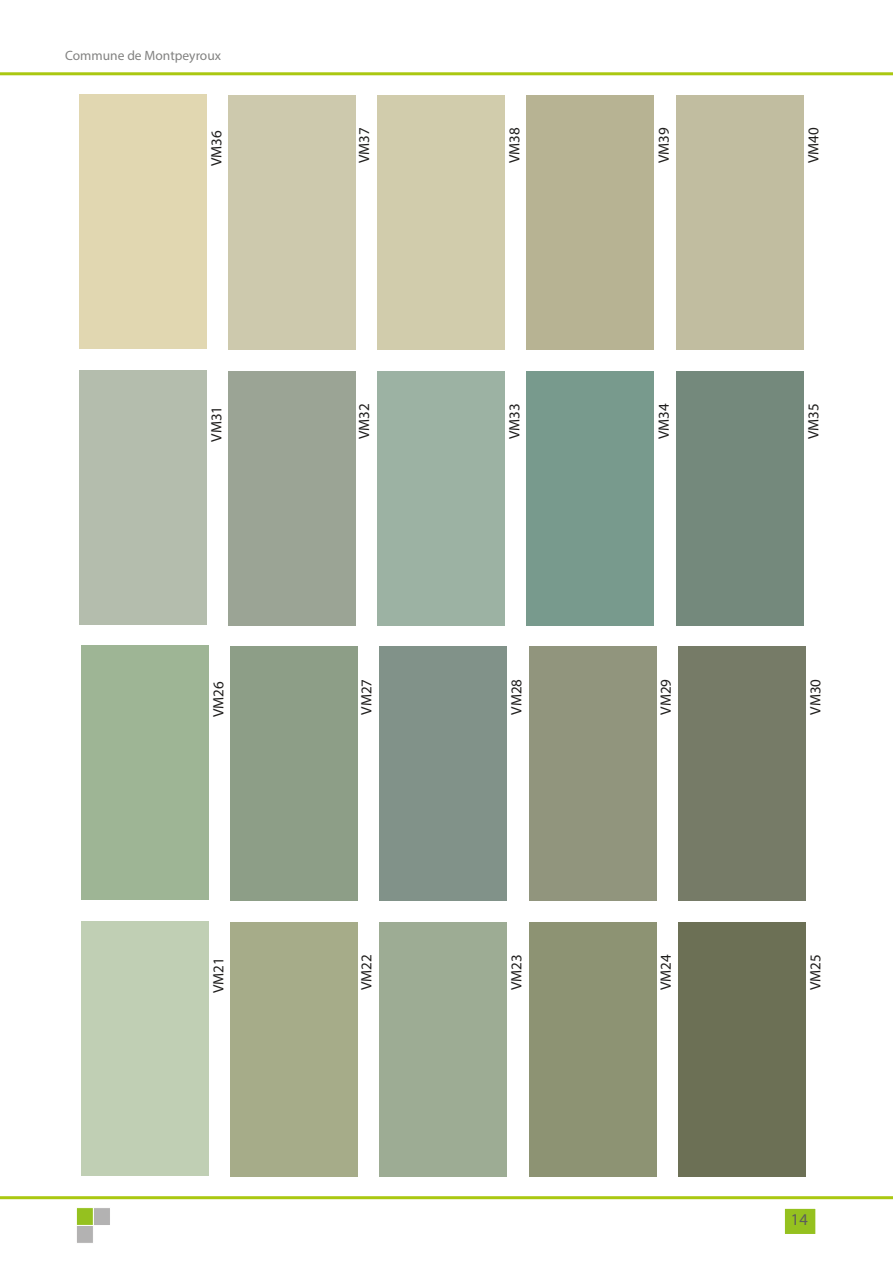
<style>
.page{position:relative;width:893px;height:1263px;background:#fff}
.page>*{position:absolute;margin:0;border:0;box-sizing:border-box;transform-origin:0 0}
.t1{font:16.5px "Myriad Pro";color:#5c5c5b}
.t2{font:15px "Myriad Pro";color:#1e1d1c}
.t3{font:13.5px "Myriad Pro";color:#828281}
</style>
<div class="page">
<div style="left:76px;top:1207px;width:18px;height:19px;background:#95c11f;border:1px solid #fff"></div>
<div style="left:76px;top:1225px;width:18px;height:19px;background:#b3b2b2;border:1px solid #fff"></div>
<div style="left:93px;top:1207px;width:18px;height:19px;background:#b3b2b2;border:1px solid #fff"></div>
<hr style="left:0;top:1196px;width:893px;height:3px;background:#aac811">
<div style="left:783px;top:1207px;width:34px;height:29px;background:#95c11f;border:2px solid #fff"></div>
<hr style="left:0;top:72px;width:893px;height:3px;background:#aac811">
<div style="left:82px;top:921px;width:127px;height:254px;background:#c0cfb4"></div>
<div style="left:231px;top:922px;width:127px;height:254px;background:#a6ac89"></div>
<div style="left:379px;top:922px;width:127px;height:254px;background:#9dac94"></div>
<div style="left:529px;top:922px;width:127px;height:254px;background:#8d9373"></div>
<div style="left:679px;top:922px;width:127px;height:254px;background:#6c7055"></div>
<div style="left:82px;top:646px;width:127px;height:254px;background:#9eb595"></div>
<div style="left:231px;top:647px;width:127px;height:254px;background:#8d9e87"></div>
<div style="left:379px;top:647px;width:127px;height:254px;background:#819289"></div>
<div style="left:529px;top:647px;width:127px;height:254px;background:#91957d"></div>
<div style="left:679px;top:647px;width:127px;height:254px;background:#767b67"></div>
<div style="left:80px;top:370px;width:127px;height:254px;background:#b4bdad"></div>
<div style="left:229px;top:371px;width:127px;height:254px;background:#9ba495"></div>
<div style="left:377px;top:371px;width:127px;height:254px;background:#9cb2a3"></div>
<div style="left:527px;top:371px;width:127px;height:254px;background:#789a8d"></div>
<div style="left:676px;top:371px;width:128px;height:254px;background:#74897c"></div>
<div style="left:80px;top:94px;width:127px;height:255px;background:#e1d7b1"></div>
<div style="left:229px;top:95px;width:127px;height:255px;background:#cdc9ad"></div>
<div style="left:377px;top:95px;width:127px;height:255px;background:#d1ccac"></div>
<div style="left:527px;top:95px;width:127px;height:255px;background:#b7b393"></div>
<div style="left:676px;top:95px;width:128px;height:255px;background:#c1bda0"></div>
<p class="t3" style="left:65px;top:47px;width:157px">Commune de Montpeyroux</p>
<p class="t2" style="left:207px;top:166px;width:37px;rotate:-90deg">VM36</p>
<p class="t2" style="left:355px;top:163px;width:37px;rotate:-90deg">VM37</p>
<p class="t2" style="left:505px;top:163px;width:37px;rotate:-90deg">VM38</p>
<p class="t2" style="left:654px;top:163px;width:37px;rotate:-90deg">VM39</p>
<p class="t2" style="left:804px;top:163px;width:37px;rotate:-90deg">VM40</p>
<p class="t2" style="left:207px;top:442px;width:37px;rotate:-90deg">VM31</p>
<p class="t2" style="left:355px;top:439px;width:37px;rotate:-90deg">VM32</p>
<p class="t2" style="left:505px;top:439px;width:37px;rotate:-90deg">VM33</p>
<p class="t2" style="left:654px;top:439px;width:37px;rotate:-90deg">VM34</p>
<p class="t2" style="left:804px;top:439px;width:37px;rotate:-90deg">VM35</p>
<p class="t2" style="left:209px;top:717px;width:37px;rotate:-90deg">VM26</p>
<p class="t2" style="left:357px;top:715px;width:37px;rotate:-90deg">VM27</p>
<p class="t2" style="left:507px;top:715px;width:37px;rotate:-90deg">VM28</p>
<p class="t2" style="left:656px;top:715px;width:37px;rotate:-90deg">VM29</p>
<p class="t2" style="left:806px;top:715px;width:37px;rotate:-90deg">VM30</p>
<p class="t2" style="left:209px;top:993px;width:37px;rotate:-90deg">VM21</p>
<p class="t2" style="left:357px;top:990px;width:37px;rotate:-90deg">VM22</p>
<p class="t2" style="left:507px;top:990px;width:37px;rotate:-90deg">VM23</p>
<p class="t2" style="left:656px;top:990px;width:37px;rotate:-90deg">VM24</p>
<p class="t2" style="left:806px;top:990px;width:37px;rotate:-90deg">VM25</p>
<p class="t1" style="left:791px;top:1209px;width:18px">14</p>
</div>
